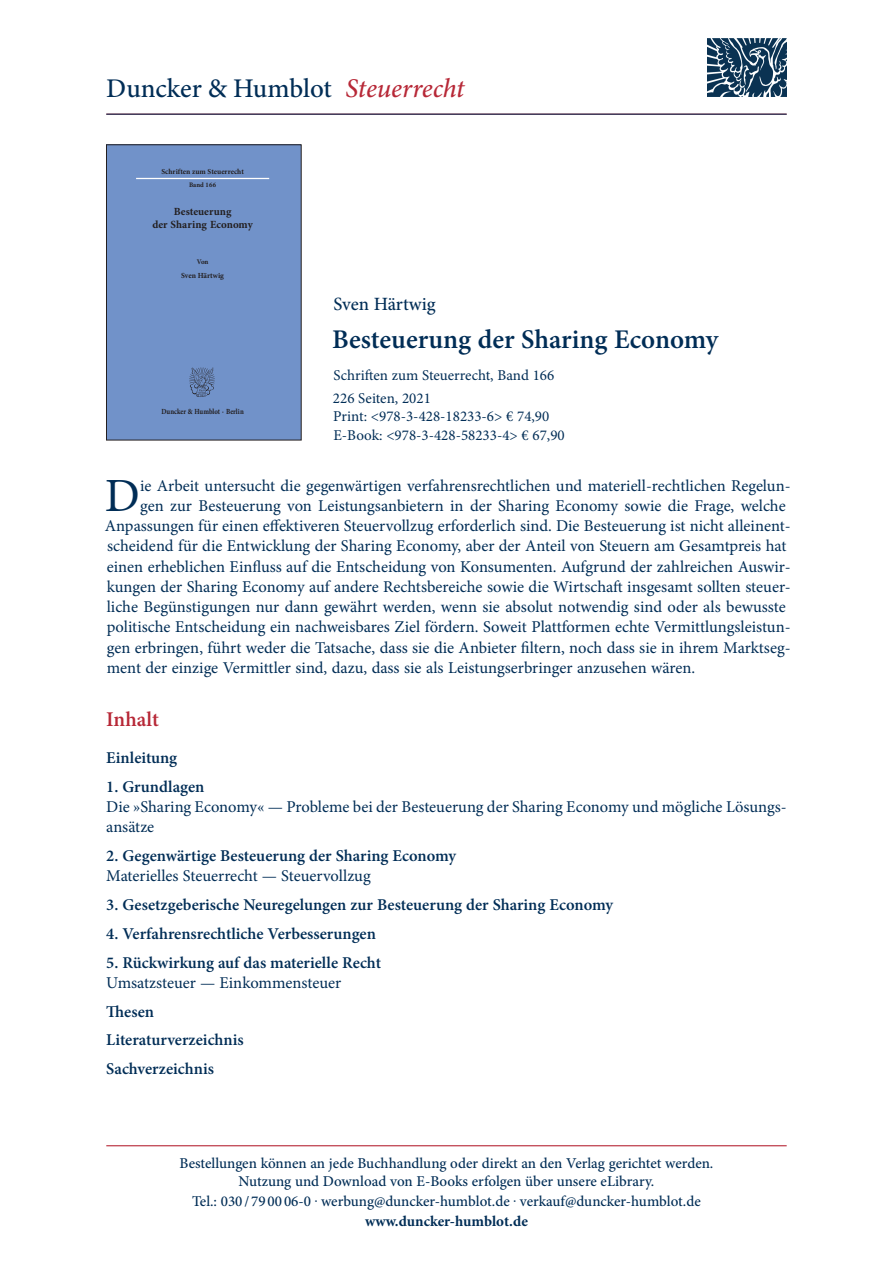
<style>
.page{position:relative;width:893px;height:1263px;background:#fff}
.page>*{position:absolute;margin:0;border:0;box-sizing:border-box;transform-origin:0 0}
.t1{font:47.7px "Minion Pro";color:#002d56}
.t2{font:600 27px "Minion Pro";color:#002d56}
.t3{font:500 27px "Minion Pro";letter-spacing:-.005em;color:#002d56}
.t4{font:600 21px "Minion Pro";color:#b72837}
.t5{font:500 18.75px "Minion Pro";color:#002d56}
.t6{font:16.5px/20.2px "Minion Pro";color:#002d56}
.t7{font:600 16.5px/28.8px "Minion Pro";color:#002d56}
.t8{font:500 15px/18px "Minion Pro";color:#002d56;text-align:center}
.t9{font:15px/23px "Minion Pro";color:#002d56}
.t10{font:700 15px "Minion Pro";color:#002d56}
.t11{font:700 10.95px/12.9px "Minion Pro";color:#231f20;text-align:center}
.t12{font:700 7.8px "Minion Pro";letter-spacing:-.005em;color:#231f20;scale:.86 1}
.t13{font:700 7.8px "Minion Pro";letter-spacing:-.005em;color:#231f20}
.t14{font:700 7.65px "Minion Pro";letter-spacing:.005em;color:#231f20}
.t15{font:700 7.05px "Minion Pro";color:#231f20}
.t16{font:700 6.9px "Minion Pro";letter-spacing:.005em;color:#231f20}
.s1{font-style:italic;color:#b72837}
</style>
<div class="page">
<hr style="left:106px;top:1145px;width:681px;height:1px;background:#b72837">
<div style="left:106px;top:145px;width:195px;height:295px;background:#7192c9"></div>
<hr style="left:136px;top:178px;width:133px;height:1px;background:#fff">
<img style="left:189px;top:367px;width:26px;height:30px">
<div style="left:106px;top:145px;width:195px;height:295px;border:1px solid #231f20"></div>
<img style="left:707px;top:38px;width:79px;height:59px">
<hr style="left:106px;top:114px;width:681px;height:1px;background:#002d56">
<h2 class="t3" style="left:106px;top:70px;width:360px">Duncker &amp; Humblot <span class="s1">Steuerrecht</span></h2>
<p class="t14" style="left:161px;top:167px;width:84px">Schriften zum Steuerrecht</p>
<p class="t16" style="left:189px;top:180px;width:29px">Band 166</p>
<p class="t11" style="left:152px;top:205px;width:102px">Besteuerung<br>der Sharing Economy</p>
<p class="t15" style="left:197px;top:257px;width:13px">Von</p>
<p class="t13" style="left:181px;top:270px;width:44px">Sven Härtwig</p>
<p class="t12" style="left:161px;top:406px;width:97px">Duncker &amp; Humblot · Berlin</p>
<p class="t5" style="left:333px;top:291px;width:104px">Sven Härtwig</p>
<h2 class="t2" style="left:332px;top:321px;width:388px">Besteuerung der Sharing Economy</h2>
<p class="t9" style="left:333px;top:364px;width:223px">Schriften zum Steuerrecht, Band 166<br>226 Seiten, 2021</p>
<p class="t9" style="left:333px;top:407px;width:233px;line-height:18.8px">Print: &lt;978-3-428-18233-6&gt; € 74,90<br>E-Book: &lt;978-3-428-58233-4&gt; € 67,90</p>
<h1 class="t1" style="left:105px;top:464px;width:37px">D</h1>
<p class="t6" style="left:140px;top:475px;width:652px">ie Arbeit untersucht die gegenwärtigen verfahrensrechtlichen und materiell-rechtlichen Regelun-</p>
<p class="t6" style="left:140px;top:495px;width:647px">gen zur Besteuerung von Leistungsanbietern in der Sharing Economy sowie die Frage, welche</p>
<p class="t6" style="left:105px;top:516px;width:687px">Anpassungen für einen effektiveren Steuervollzug erforderlich sind. Die Besteuerung ist nicht alleinent-</p>
<p class="t6" style="left:107px;top:536px;width:681px">scheidend für die Entwicklung der Sharing Economy, aber der Anteil von Steuern am Gesamtpreis hat</p>
<p class="t6" style="left:107px;top:556px;width:685px">einen erheblichen Einfluss auf die Entscheidung von Konsumenten. Aufgrund der zahlreichen Auswir-</p>
<p class="t6" style="left:107px;top:576px;width:685px">kungen der Sharing Economy auf andere Rechtsbereiche sowie die Wirtschaft insgesamt sollten steuer-</p>
<p class="t6" style="left:107px;top:597px;width:680px">liche Begünstigungen nur dann gewährt werden, wenn sie absolut notwendig sind oder als bewusste</p>
<p class="t6" style="left:107px;top:617px;width:685px">politische Entscheidung ein nachweisbares Ziel fördern. Soweit Plattformen echte Vermittlungsleistun-</p>
<p class="t6" style="left:107px;top:637px;width:685px">gen erbringen, führt weder die Tatsache, dass sie die Anbieter filtern, noch dass sie in ihrem Marktseg-</p>
<p class="t6" style="left:107px;top:657px;width:590px">ment der einzige Vermittler sind, dazu, dass sie als Leistungserbringer anzusehen wären.</p>
<p class="t4" style="left:106px;top:705px;width:54px">Inhalt</p>
<p class="t7" style="left:106px;top:743px;width:72px">Einleitung</p>
<p class="t7" style="left:106px;top:772px;width:100px">1. Grundlagen</p>
<p class="t6" style="left:106px;top:797px;width:682px">Die »Sharing Economy« — Probleme bei der Besteuerung der Sharing Economy und mögliche Lösungs&shy;ansätze</p>
<p class="t7" style="left:106px;top:841px;width:351px">2. Gegenwärtige Besteuerung der Sharing Economy</p>
<p class="t6" style="left:106px;top:866px;width:266px">Materielles Steuerrecht — Steuervollzug</p>
<p class="t7" style="left:106px;top:890px;width:508px">3. Gesetzgeberische Neuregelungen zur Besteuerung der Sharing Economy</p>
<p class="t7" style="left:106px;top:919px;width:271px">4. Verfahrensrechtliche Verbesserungen</p>
<p class="t7" style="left:106px;top:948px;width:276px">5. Rückwirkung auf das materielle Recht</p>
<p class="t6" style="left:106px;top:972px;width:236px">Umsatzsteuer — Einkommensteuer</p>
<p class="t7" style="left:106px;top:997px;width:139px">Thesen<br>Literaturverzeichnis<br>Sachverzeichnis</p>
<p class="t8" style="left:179px;top:1154px;width:535px">Bestellungen können an jede Buchhandlung oder direkt an den Verlag gerichtet werden.<br>Nutzung und Download von E-Books erfolgen über unsere eLibrary.</p>
<p class="t8" style="left:192px;top:1192px;width:510px">Tel.: 030 / 79 00 06-0 . werbung@duncker-humblot.de . verkauf@duncker-humblot.de</p>
<p class="t10" style="left:365px;top:1210px;width:164px">www.duncker-humblot.de</p>
</div>
